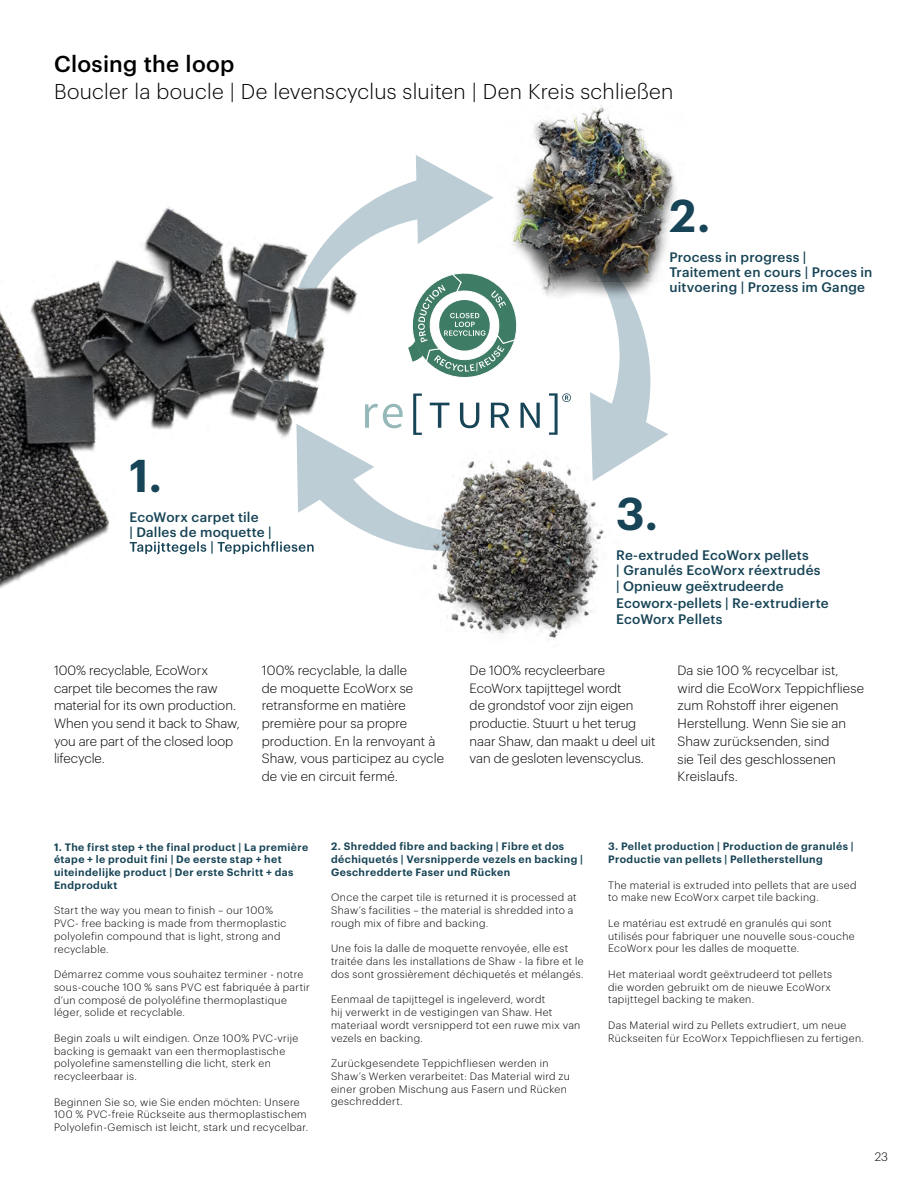
<style>
.page{position:relative;width:918px;height:1188px;background:#fff}
.page>*{position:absolute;margin:0;border:0;box-sizing:border-box;transform-origin:0 0}
.t1{font:600 45px "Graphik";color:#174456}
.t2{font:500 22.5px "Graphik";letter-spacing:.015em;color:#000}
.t3{font:300 21px "Graphik";letter-spacing:.015em;color:#000}
.t4{font:500 13.5px/15.9px "Graphik";letter-spacing:.01em;color:#174456}
.t5{font:300 13.2px/17.7px "Graphik";color:#000}
.t6{font:300 12px "Graphik";color:#000}
.t7{font:300 10.5px/12.8px "Graphik";letter-spacing:.035em;color:#000}
.t8{font:600 10.5px/12.8px "Graphik";letter-spacing:.04em;color:#174456}
</style>
<div class="page">
<img style="left:0;top:260px;width:244px;height:329px">
<img style="left:432px;top:554px;width:166px;height:86px">
<img style="left:534px;top:105px;width:142px;height:123px">
<svg style="left:130px;top:155px;width:538px;height:399px"></svg>
<h2 class="t2" style="left:54px;top:47px;width:182px">Closing the loop</h2>
<h3 class="t3" style="left:54px;top:77px;width:621px">Boucler la boucle | De levenscyclus sluiten | Den Kreis schließen</h3>
<h1 class="t1" style="left:129px;top:441px;width:34px">1.</h1>
<p class="t4" style="left:129px;top:508px;width:144px;line-height:15px">EcoWorx carpet tile<br>| Dalles de moquette |</p>
<h1 class="t1" style="left:669px;top:181px;width:42px">2.</h1>
<p class="t4" style="left:669px;top:248px;width:205px;line-height:15px">Process in progress |<br>Traitement en cours | Proces in uitvoering | Prozess im Gange</p>
<h1 class="t1" style="left:616px;top:479px;width:43px">3.</h1>
<p class="t4" style="left:616px;top:546px;width:214px">Re-extruded EcoWorx pellets<br>| Granulés EcoWorx réextrudés<br>| Opnieuw geëxtrudeerde<br>Ecoworx-pellets | Re-extrudierte<br>EcoWorx Pellets</p>
<p class="t5" style="left:54px;top:660px;width:187px">100% recyclable, EcoWorx carpet tile becomes the raw material for its own production.<br>When you send it back to Shaw, you are part of the closed loop lifecycle.</p>
<p class="t5" style="left:262px;top:660px;width:184px">100% recyclable, la dalle<br>de moquette EcoWorx se retransforme en matière première pour sa propre production. En la renvoyant à<br>Shaw, vous participez au cycle de vie en circuit fermé.</p>
<p class="t5" style="left:470px;top:660px;width:187px">De 100% recycleerbare<br>EcoWorx tapijttegel wordt<br>de grondstof voor zijn eigen productie. Stuurt u het terug naar Shaw, dan maakt u deel uit van de gesloten levenscyclus.</p>
<p class="t5" style="left:677px;top:660px;width:188px">Da sie 100 % recycelbar ist, wird die EcoWorx Teppichfliese zum Rohstoff ihrer eigenen<br>Herstellung. Wenn Sie sie an<br>Shaw zurücksenden, sind<br>sie Teil des geschlossenen<br>Kreislaufs.</p>
<p class="t8" style="left:54px;top:839px;width:256px">1. The first step + the final product | La première étape + le produit fini | De eerste stap + het uiteindelijke product | Der erste Schritt + das Endprodukt</p>
<p class="t7" style="left:54px;top:903px;width:234px">Start the way you mean to finish – our 100% PVC- free backing is made from thermoplastic polyolefin compound that is light, strong and recyclable.</p>
<p class="t7" style="left:54px;top:967px;width:257px">Démarrez comme vous souhaitez terminer - notre sous-couche 100 % sans PVC est fabriquée à partir d’un composé de polyoléfine thermoplastique léger, solide et recyclable.</p>
<p class="t7" style="left:54px;top:1031px;width:246px">Begin zoals u wilt eindigen. Onze 100% PVC-vrije backing is gemaakt van een thermoplastische polyolefine samenstelling die licht, sterk en recycleerbaar is.</p>
<p class="t7" style="left:54px;top:1095px;width:256px">Beginnen Sie so, wie Sie enden möchten: Unsere<br>100 % PVC-freie Rückseite aus thermoplastischem<br>Polyolefin-Gemisch ist leicht, stark und recycelbar.</p>
<p class="t8" style="left:331px;top:839px;width:253px">2. Shredded fibre and backing | Fibre et dos déchiquetés | Versnipperde vezels en backing |<br>Geschredderte Faser und Rücken</p>
<p class="t7" style="left:331px;top:890px;width:247px">Once the carpet tile is returned it is processed at<br>Shaw’s facilities – the material is shredded into a rough mix of fibre and backing.</p>
<p class="t7" style="left:331px;top:941px;width:254px">Une fois la dalle de moquette renvoyée, elle est traitée dans les installations de Shaw - la fibre et le dos sont grossièrement déchiquetés et mélangés.</p>
<p class="t7" style="left:331px;top:992px;width:251px">Eenmaal de tapijttegel is ingeleverd, wordt<br>hij verwerkt in de vestigingen van Shaw. Het materiaal wordt versnipperd tot een ruwe mix van vezels en backing.</p>
<p class="t7" style="left:331px;top:1056px;width:240px">Zurückgesendete Teppichfliesen werden in Shaw’s Werken verarbeitet: Das Material wird zu einer groben Mischung aus Fasern und Rücken geschreddert.</p>
<p class="t8" style="left:608px;top:839px;width:247px">3. Pellet production | Production de granulés |<br>Productie van pellets | Pelletherstellung</p>
<p class="t7" style="left:608px;top:878px;width:250px">The material is extruded into pellets that are used to make new EcoWorx carpet tile backing.</p>
<p class="t7" style="left:608px;top:916px;width:248px">Le matériau est extrudé en granulés qui sont utilisés pour fabriquer une nouvelle sous-couche<br>EcoWorx pour les dalles de moquette.</p>
<p class="t7" style="left:608px;top:967px;width:226px;text-align:justify">Het materiaal wordt geëxtrudeerd tot pellets die worden gebruikt om de nieuwe EcoWorx tapijttegel backing te maken.</p>
<p class="t7" style="left:608px;top:1018px;width:257px">Das Material wird zu Pellets extrudiert, um neue<br>Rückseiten für EcoWorx Teppichfliesen zu fertigen.</p>
<p class="t6" style="left:875px;top:1148px;width:15px">23</p>
</div>
